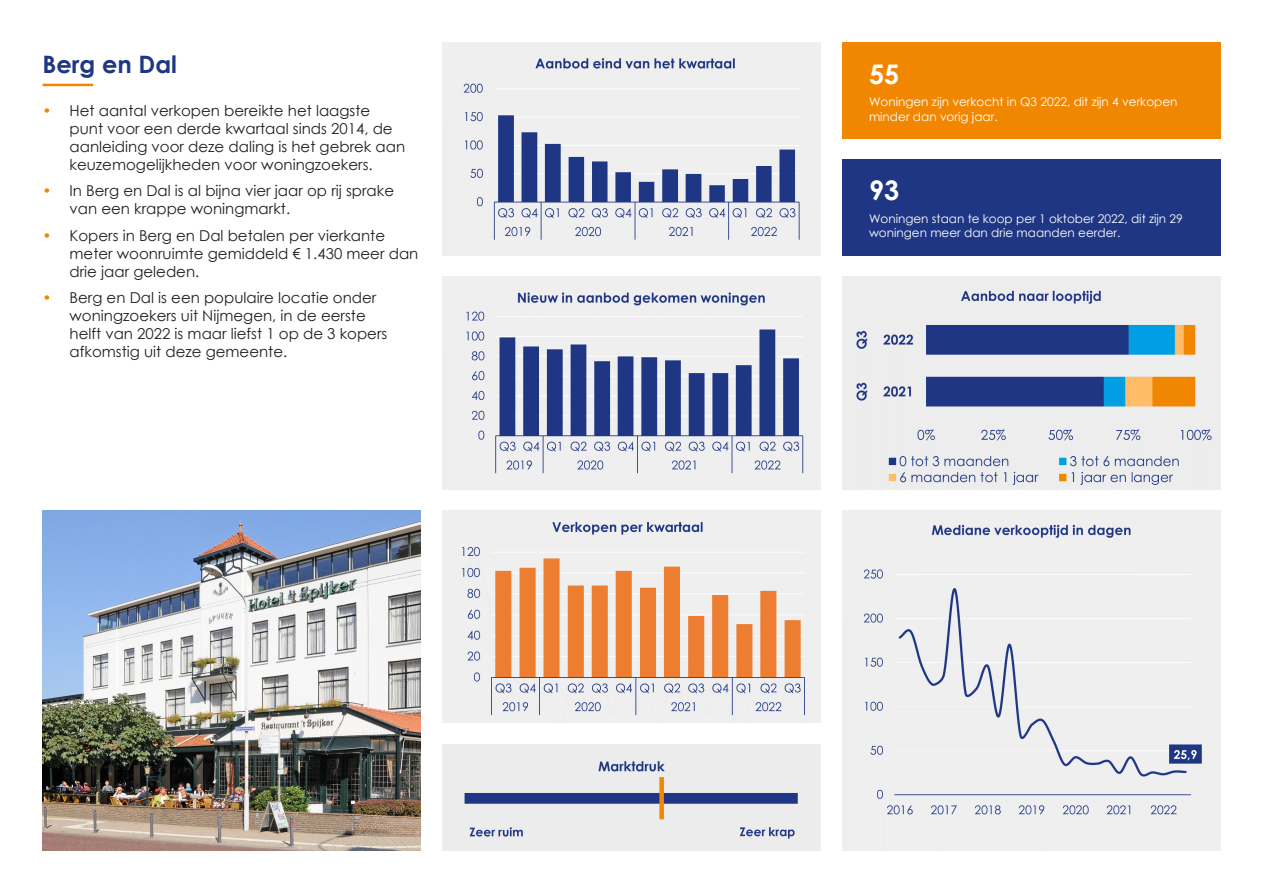
<style>
.page{position:relative;width:1263px;height:893px;background:#fff}
.page>*{position:absolute;margin:0;border:0;box-sizing:border-box;transform-origin:0 0}
.t1{font:700 27px "Century Gothic";color:#fff}
.t2{font:700 24px "Century Gothic";color:#1f3685}
.t3{font:15px/18px "Century Gothic";color:#231f20}
.t4{font:12px/14.4px "Century Gothic";color:#fff}
.s1{color:#f18700}
</style>
<div class="page">
<hr style="left:43px;top:84px;width:50px;height:2px;background:#f18700">
<img style="left:43px;top:510px;width:378px;height:340px">
<div style="left:842px;top:43px;width:378px;height:96px;background:#f18700"></div>
<div style="left:842px;top:159px;width:378px;height:96px;background:#1f3685"></div>
<img style="left:842px;top:276px;width:378px;height:213px">
<div style="left:842px;top:510px;width:378px;height:340px;background:#efefef"></div>
<img style="left:442px;top:744px;width:378px;height:106px">
<img style="left:442px;top:510px;width:378px;height:213px">
<img style="left:442px;top:276px;width:378px;height:213px">
<img style="left:442px;top:43px;width:378px;height:212px">
<h2 class="t2" style="left:43px;top:46px;width:136px">Berg en Dal</h2>
<p class="t3" style="left:70px;top:101px;width:337px;text-indent:-27px"><span class="s1">•</span> Het aantal verkopen bereikte het laagste punt voor een derde kwartaal sinds 2014, de aanleiding voor deze daling is het gebrek aan keuzemogelijkheden voor woningzoekers.</p>
<p class="t3" style="left:70px;top:182px;width:326px;text-indent:-27px"><span class="s1">•</span> In Berg en Dal is al bijna vier jaar op rij sprake van een krappe woningmarkt.</p>
<p class="t3" style="left:70px;top:226px;width:350px;text-indent:-27px"><span class="s1">•</span> Kopers in Berg en Dal betalen per vierkante meter woonruimte gemiddeld € 1.430 meer dan drie jaar geleden.</p>
<p class="t3" style="left:70px;top:289px;width:319px;text-indent:-27px"><span class="s1">•</span> Berg en Dal is een populaire locatie onder woningzoekers uit Nijmegen, in de eerste helft van 2022 is maar liefst 1 op de 3 kopers afkomstig uit deze gemeente.</p>
<h1 class="t1" style="left:869px;top:53px;width:32px">55</h1>
<p class="t4" style="left:869px;top:95px;width:310px">Woningen zijn verkocht in Q3 2022, dit zijn 4 verkopen minder dan vorig jaar.</p>
<h1 class="t1" style="left:869px;top:170px;width:32px">93</h1>
<p class="t4" style="left:869px;top:211px;width:315px">Woningen staan te koop per 1 oktober 2022, dit zijn 29 woningen meer dan drie maanden eerder.</p>
</div>
